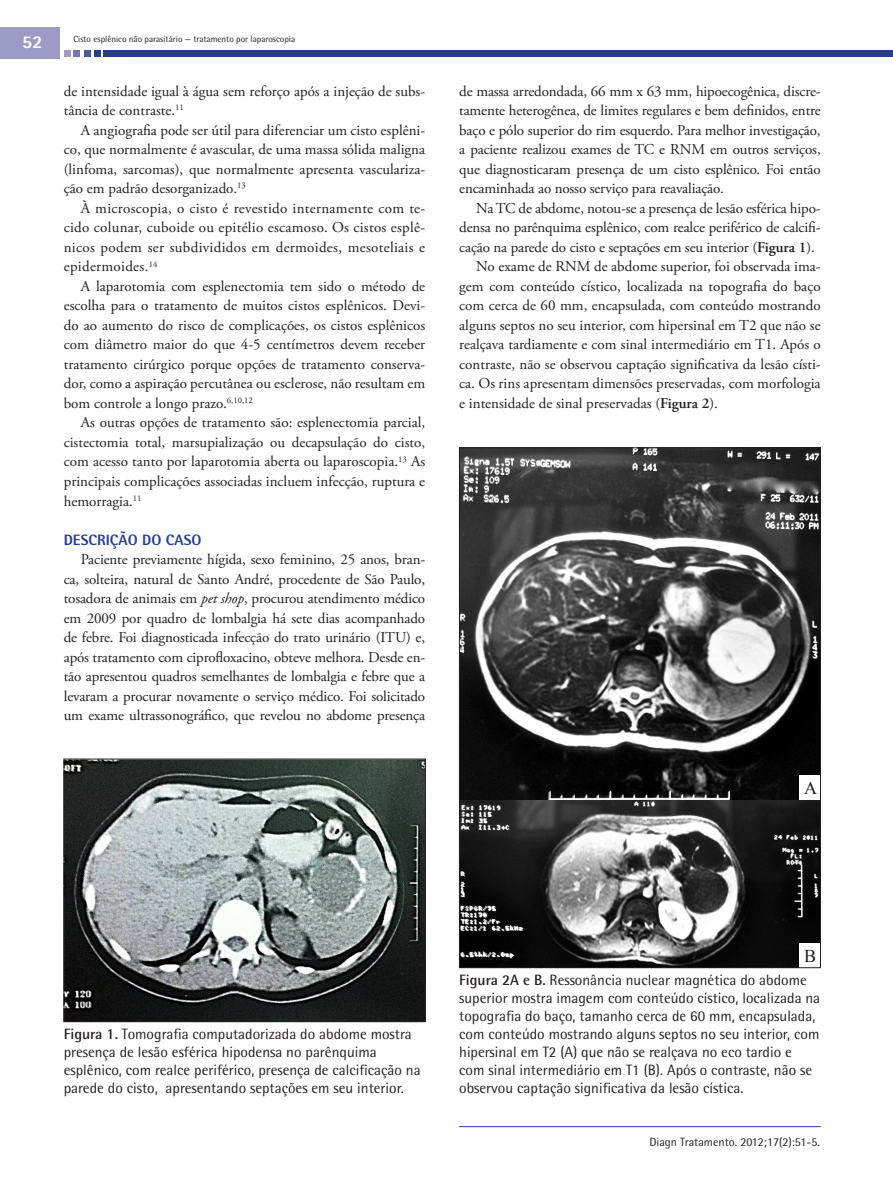
<style>
.page{position:relative;width:893px;height:1178px;background:#fff}
.page>*{position:absolute;margin:0;border:0;box-sizing:border-box;transform-origin:0 0}
.t1{font:800 18px "Rotis Sans Serif Std";color:#fff}
.t2{font:18px "Times New Roman";color:#231f20}
.z05_0_texto_txt{font:15px/19.5px "Adobe Garamond Pro";color:#231f20;text-align:justify}
.z07_0_tabela-img_tit{font:15px/18px "Rotis Semi Sans Std";color:#231f20}
.z04_0_sub1{font:800 15px "Rotis Semi Sans Std";color:#253f8e}
.t3{font:12px "Rotis Semi Sans Std";color:#231f20}
.t4{font:9px "Rotis Semi Sans Std";color:#231f20}
.s1{font-style:italic}
.s2{font-weight:600}
.s3{font-weight:700}
</style>
<div class="page">
<hr style="left:459px;top:1126px;width:362px;height:1px;background:#253f8e">
<div style="left:104px;top:51px;width:789px;height:6px;background:#253f8e"></div>
<div style="left:94px;top:51px;width:7px;height:6px;background:#253f8e"></div>
<div style="left:84px;top:51px;width:7px;height:6px;background:#4d5a9e"></div>
<div style="left:73px;top:51px;width:7px;height:6px;background:#7477b0"></div>
<div style="left:64px;top:51px;width:7px;height:6px;background:#9b9bc6"></div>
<div style="left:0;top:27px;width:60px;height:31px;background:#9b9bc6"></div>
<img style="left:66px;top:761px;width:358px;height:259px">
<div style="left:64px;top:759px;width:362px;height:263px;border:1px solid #231f20"></div>
<img style="left:461px;top:450px;width:358px;height:516px">
<div style="left:800px;top:775px;width:21px;height:25px;background:#fff"></div>
<div style="left:800px;top:943px;width:21px;height:25px;background:#fff"></div>
<p class="t1" style="left:22px;top:31px;width:22px">52</p>
<p class="t4" style="left:73px;top:33px;width:223px">Cisto esplênico não parasitário — tratamento por laparoscopia</p>
<p class="z05_0_texto_txt" style="left:64px;top:82px;width:363px">de intensidade igual à água sem reforço após a injeção de subs&shy;tância de contraste.<sup>11</sup></p>
<p class="z05_0_texto_txt" style="left:64px;top:121px;width:363px;text-indent:17px">A angiografia pode ser útil para diferenciar um cisto esplêni&shy;co, que normalmente é avascular, de uma massa sólida maligna (linfoma, sarcomas), que normalmente apresenta vasculariza&shy;ção em padrão desorganizado.<sup>13</sup></p>
<p class="z05_0_texto_txt" style="left:64px;top:199px;width:363px;text-indent:17px">À microscopia, o cisto é revestido internamente com te&shy;cido colunar, cuboide ou epitélio escamoso. Os cistos esplê&shy;nicos podem ser subdivididos em dermoides, mesoteliais e epidermoides.<sup>14</sup></p>
<p class="z05_0_texto_txt" style="left:64px;top:277px;width:363px;text-indent:17px">A laparotomia com esplenectomia tem sido o método de escolha para o tratamento de muitos cistos esplênicos. Devi&shy;do ao aumento do risco de complicações, os cistos esplênicos com diâmetro maior do que 4-5 centímetros devem receber tratamento cirúrgico porque opções de tratamento conserva&shy;dor, como a aspiração percutânea ou esclerose, não resultam em bom controle a longo prazo.<sup>6,10,12</sup></p>
<p class="z05_0_texto_txt" style="left:64px;top:413px;width:363px;text-indent:17px">As outras opções de tratamento são: esplenectomia parcial, cistectomia total, marsupialização ou decapsulação do cisto, com acesso tanto por laparotomia aberta ou laparoscopia.<sup>13</sup> As principais complicações associadas incluem infecção, ruptura e hemorragia.<sup>11</sup></p>
<p class="z04_0_sub1" style="left:64px;top:530px;width:139px">DESCRIÇÃO DO CASO</p>
<p class="z05_0_texto_txt" style="left:64px;top:550px;width:363px;text-indent:17px">Paciente previamente hígida, sexo feminino, 25 anos, bran&shy;ca, solteira, natural de Santo André, procedente de São Paulo, tosadora de animais em <span class="s1">pet shop</span>, procurou atendimento médico em 2009 por quadro de lombalgia há sete dias acompanhado de febre. Foi diagnosticada infecção do trato urinário (ITU) e, após tratamento com ciprofloxacino, obteve melhora. Desde en&shy;tão apresentou quadros semelhantes de lombalgia e febre que a levaram a procurar novamente o serviço médico. Foi solicitado um exame ultrassonográfico, que revelou no abdome presença</p>
<p class="z05_0_texto_txt" style="left:459px;top:82px;width:363px">de massa arredondada, 66 mm x 63 mm, hipoecogênica, discre&shy;tamente heterogênea, de limites regulares e bem definidos, entre baço e pólo superior do rim esquerdo. Para melhor investigação, a paciente realizou exames de TC e RNM em outros serviços, que diagnosticaram presença de um cisto esplênico. Foi então encaminhada ao nosso serviço para reavaliação.</p>
<p class="z05_0_texto_txt" style="left:459px;top:199px;width:363px;text-indent:17px">Na TC de abdome, notou-se a presença de lesão esférica hipo&shy;densa no parênquima esplênico, com realce periférico de calcifi&shy;cação na parede do cisto e septações em seu interior (<span class="s2">Figura 1</span>).</p>
<p class="z05_0_texto_txt" style="left:459px;top:257px;width:363px;text-indent:17px">No exame de RNM de abdome superior, foi observada ima&shy;gem com conteúdo cístico, localizada na topografia do baço com cerca de 60 mm, encapsulada, com conteúdo mostrando alguns septos no seu interior, com hipersinal em T2 que não se realçava tardiamente e com sinal intermediário em T1. Após o contraste, não se observou captação significativa da lesão císti&shy;ca. Os rins apresentam dimensões preservadas, com morfologia e intensidade de sinal preservadas (<span class="s2">Figura 2</span>).</p>
<p class="t2" style="left:804px;top:776px;width:14px">A</p>
<p class="z07_0_tabela-img_tit" style="left:64px;top:1025px;width:358px"><span class="s3">Figura 1.</span> Tomografia computadorizada do abdome mostra presença de lesão esférica hipodensa no parênquima esplênico, com realce periférico, presença de calcificação na parede do cisto, apresentando septações em seu interior.</p>
<p class="t2" style="left:804px;top:943px;width:14px">B</p>
<p class="z07_0_tabela-img_tit" style="left:459px;top:971px;width:362px"><span class="s3">Figura 2A e B.</span> Ressonância nuclear magnética do abdome superior mostra imagem com conteúdo cístico, localizada na topografia do baço, tamanho cerca de 60 mm, encapsulada, com conteúdo mostrando alguns septos no seu interior, com hipersinal em T2 (A) que não se realçava no eco tardio e com sinal intermediário em T1 (B). Após o contraste, não se observou captação significativa da lesão cística.</p>
<p class="t3" style="left:649px;top:1135px;width:172px">Diagn Tratamento. 2012;17(2):51-5.</p>
</div>
